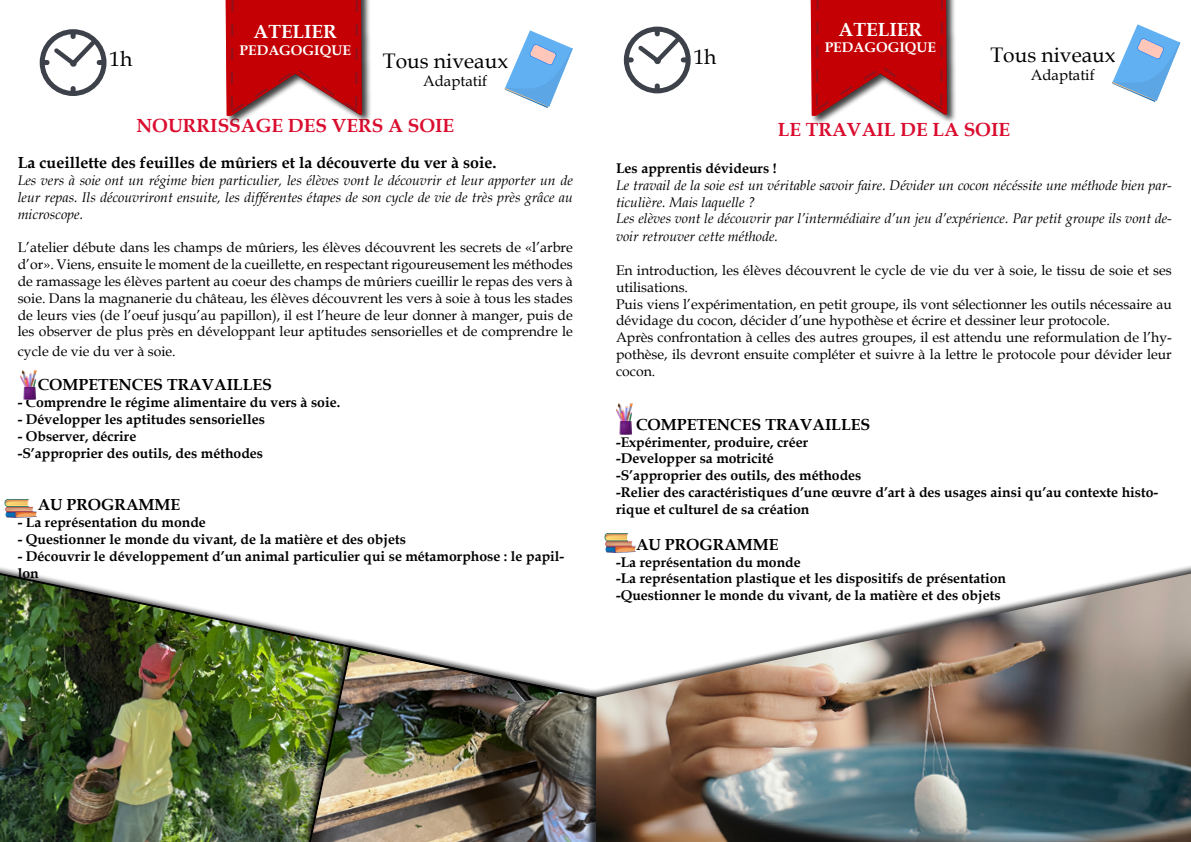
<style>
.page{position:relative;width:1191px;height:842px;background:#fff}
.page>*{position:absolute;margin:0;border:0;box-sizing:border-box;transform-origin:0 0}
.t1{font:21px "Book Antiqua";color:#000}
.t2{font:700 19px "Book Antiqua";color:#da0d2f}
.t3{font:700 19px "Book Antiqua";color:#fff}
.t4{font:700 16px "Book Antiqua";color:#000}
.t5{font:15px "Book Antiqua";color:#000}
.t6{font:14px/16.8px "Book Antiqua";color:#000}
.t7{font:700 14px/16.8px "Book Antiqua";color:#000}
.t8{font:italic 14px/17.2px "Book Antiqua";color:#000}
.t9{font:700 14px "Book Antiqua";color:#fff}
</style>
<div class="page">
<img style="left:5px;top:499px;width:31px;height:19px">
<svg style="left:40px;top:29px;width:66px;height:67px"></svg>
<svg style="left:504px;top:30px;width:69px;height:78px"></svg>
<img style="left:604px;top:533px;width:31px;height:17px">
<svg style="left:624px;top:27px;width:66px;height:66px"></svg>
<img style="left:616px;top:403px;width:16px;height:31px">
<img style="left:21px;top:371px;width:15px;height:29px">
<img style="left:0;top:573px;width:585px;height:269px">
<div style="left:585px;top:550px;width:606px;height:292px;background:#000;opacity:.75"></div>
<img style="left:596px;top:574px;width:595px;height:268px">
<div style="left:224px;top:0;width:147px;height:126px;background:#000;opacity:.75"></div>
<svg style="left:226px;top:0;width:136px;height:116px"></svg>
<div style="left:809px;top:0;width:147px;height:126px;background:#000;opacity:.75"></div>
<svg style="left:810px;top:0;width:137px;height:116px"></svg>
<svg style="left:1112px;top:24px;width:68px;height:78px"></svg>
<h2 class="t3" style="left:253px;top:18px;width:85px">ATELIER</h2>
<p class="t9" style="left:240px;top:40px;width:113px">PEDAGOGIQUE</p>
<h1 class="t1" style="left:110px;top:45px;width:24px">1h</h1>
<h1 class="t1" style="left:694px;top:42px;width:24px">1h</h1>
<h1 class="t1" style="left:383px;top:46px;width:127px">Tous niveaux</h1>
<p class="t5" style="left:423px;top:70px;width:65px">Adaptatif</p>
<h2 class="t3" style="left:838px;top:16px;width:85px">ATELIER</h2>
<p class="t9" style="left:824px;top:38px;width:113px">PEDAGOGIQUE</p>
<h1 class="t1" style="left:990px;top:40px;width:127px">Tous niveaux</h1>
<p class="t5" style="left:1030px;top:64px;width:65px">Adaptatif</p>
<h2 class="t2" style="left:136px;top:113px;width:319px">NOURRISSAGE DES VERS A SOIE</h2>
<p class="t4" style="left:18px;top:152px;width:480px">La cueillette des feuilles de mûriers et la découverte du ver à soie.</p>
<p class="t8" style="left:18px;top:172px;width:556px;line-height:16.8px;text-align:justify">Les vers à soie ont un régime bien particulier, les élèves vont le découvrir et leur apporter un de leur repas. Ils découvriront ensuite, les différentes étapes de son cycle de vie de très près grâce au microscope.</p>
<p class="t6" style="left:18px;top:239px;width:556px;text-align:justify">L’atelier débute dans les champs de mûriers, les élèves découvrent les secrets de «l’arbre d’or». Viens, ensuite le moment de la cueillette, en respectant rigoureusement les méthodes de ramassage les élèves partent au coeur des champs de mûriers cueillir le repas des vers à soie. Dans la magnanerie du château, les élèves découvrent les vers à soie à tous les stades de leurs vies (de l’oeuf jusqu’au papillon), il est l’heure de leur donner à manger, puis de les observer de plus près en développant leur aptitudes sensorielles et de comprendre le</p>
<p class="t6" style="left:18px;top:342px;width:159px">cycle de vie du ver à soie.</p>
<p class="t4" style="left:38px;top:374px;width:236px">COMPETENCES TRAVAILLES</p>
<p class="t7" style="left:18px;top:394px;width:324px">- Comprendre le régime alimentaire du vers à soie.</p>
<p class="t7" style="left:18px;top:411px;width:249px">- Développer les aptitudes sensorielles</p>
<p class="t7" style="left:18px;top:428px;width:247px">- Observer, décrire<br>-S’approprier des outils, des méthodes</p>
<p class="t4" style="left:38px;top:494px;width:144px">AU PROGRAMME</p>
<p class="t7" style="left:18px;top:514px;width:190px">- La représentation du monde</p>
<p class="t7" style="left:18px;top:531px;width:390px">- Questionner le monde du vivant, de la matière et des objets</p>
<p class="t7" style="left:18px;top:548px;width:548px">- Découvrir le développement d’un animal particulier qui se métamorphose : le papil&shy;lon</p>
<h2 class="t2" style="left:778px;top:117px;width:234px">LE TRAVAIL DE LA SOIE</h2>
<p class="t7" style="left:616px;top:160px;width:162px">Les apprentis dévideurs !</p>
<p class="t8" style="left:616px;top:176px;width:557px">Le travail de la soie est un véritable savoir faire. Dévider un cocon nécéssite une méthode bien par&shy;ticulière. Mais laquelle ?<br>Les elèves vont le découvrir par l’intermédiaire d’un jeu d’expérience. Par petit groupe ils vont de&shy;voir retrouver cette méthode.</p>
<p class="t6" style="left:616px;top:261px;width:557px">En introduction, les élèves découvrent le cycle de vie du ver à soie, le tissu de soie et ses utilisations.<br>Puis viens l’expérimentation, en petit groupe, ils vont sélectionner les outils nécessaire au dévidage du cocon, décider d’une hypothèse et écrire et dessiner leur protocole.<br>Après confrontation à celles des autres groupes, il est attendu une reformulation de l’hy&shy;pothèse, ils devront ensuite compléter et suivre à la lettre le protocole pour dévider leur cocon.</p>
<p class="t4" style="left:636px;top:413px;width:236px">COMPETENCES TRAVAILLES</p>
<p class="t7" style="left:616px;top:433px;width:543px">-Expérimenter, produire, créer<br>-Developper sa motricité<br>-S’approprier des outils, des méthodes<br>-Relier des caractéristiques d’une œuvre d’art à des usages ainsi qu’au contexte histo&shy;rique et culturel de sa création</p>
<p class="t4" style="left:636px;top:533px;width:144px">AU PROGRAMME</p>
<p class="t7" style="left:616px;top:553px;width:391px">-La représentation du monde<br>-La représentation plastique et les dispositifs de présentation -Questionner le monde du vivant, de la matière et des objets</p>
</div>
